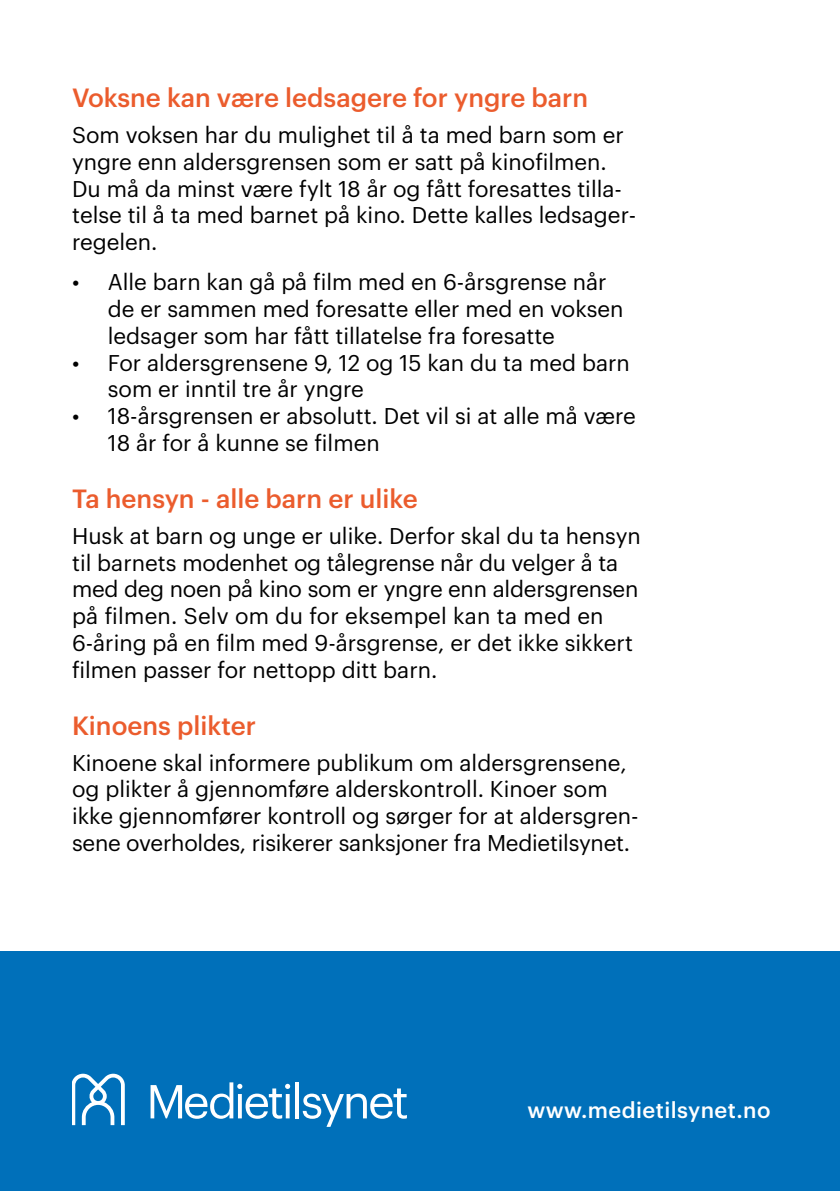
<style>
.page{position:relative;width:840px;height:1191px;background:#fff}
.page>*{position:absolute;margin:0;border:0;box-sizing:border-box;transform-origin:0 0}
.t1{font:500 25.8px "Graphik";color:#eb5c2d}
.t2{font:22.2px/26.8px "Graphik";color:#000}
.t3{font:500 22px "Graphik";letter-spacing:.02em;color:#fff}
</style>
<div class="page">
<div style="left:0;top:951px;width:839px;height:240px;background:#0070ba"></div>
<svg style="left:150px;top:1082px;width:140px;height:36px"></svg>
<hr style="left:295px;top:1082px;width:4px;height:36px;background:#fff">
<svg style="left:302px;top:1088px;width:104px;height:38px"></svg>
<svg style="left:72px;top:1073px;width:53px;height:52px"></svg>
<p class="t1" style="left:72px;top:78px;width:517px">Voksne kan være ledsagere for yngre barn</p>
<p class="t2" style="left:72px;top:120px;width:565px">Som voksen har du mulighet til å ta med barn som er yngre enn aldersgrensen som er satt på kinofilmen.<br>Du må da minst være fylt 18 år og fått foresattes tilla&shy;telse til å ta med barnet på kino. Dette kalles ledsager&shy;regelen.</p>
<p class="t2" style="left:108px;top:267px;width:517px;text-indent:-36px">• Alle barn kan gå på film med en 6-årsgrense når de er sammen med foresatte eller med en voksen ledsager som har fått tillatelse fra foresatte</p>
<p class="t2" style="left:108px;top:347px;width:523px;text-indent:-36px">• For aldersgrensene 9, 12 og 15 kan du ta med barn som er inntil tre år yngre</p>
<p class="t2" style="left:108px;top:401px;width:529px;text-indent:-36px">• 18-årsgrensen er absolutt. Det vil si at alle må være<br>18 år for å kunne se filmen</p>
<p class="t1" style="left:72px;top:479px;width:347px">Ta hensyn - alle barn er ulike</p>
<p class="t2" style="left:72px;top:520px;width:570px">Husk at barn og unge er ulike. Derfor skal du ta hensyn til barnets modenhet og tålegrense når du velger å ta med deg noen på kino som er yngre enn aldersgrensen på filmen. Selv om du for eksempel kan ta med en 6-åring på en film med 9-årsgrense, er det ikke sikkert filmen passer for nettopp ditt barn.</p>
<p class="t1" style="left:72px;top:706px;width:185px">Kinoens plikter</p>
<p class="t2" style="left:72px;top:747px;width:568px">Kinoene skal informere publikum om aldersgrensene, og plikter å gjennomføre alderskontroll. Kinoer som ikke gjennomfører kontroll og sørger for at aldersgren&shy;sene overholdes, risikerer sanksjoner fra Medietilsynet.</p>
<p class="t3" style="left:527px;top:1093px;width:244px">www.medietilsynet.no</p>
</div>
